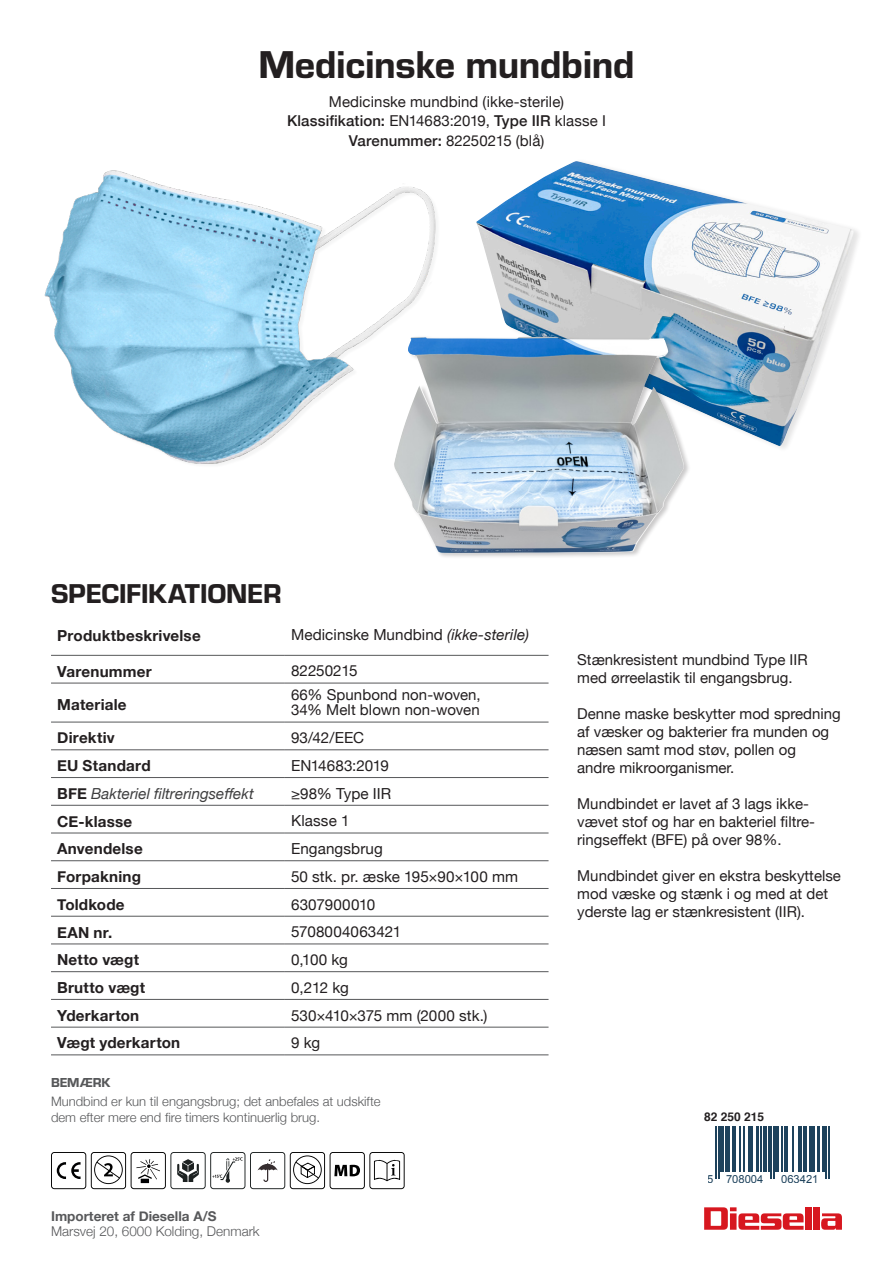
<style>
.page{position:relative;width:893px;height:1263px;background:#fff}
.page>*{position:absolute;margin:0;border:0;box-sizing:border-box;transform-origin:0 0}
.t1{font:40.2px "Eurostile Hea";letter-spacing:-.01em;color:#231f20}
.t2{font:28.2px "Eurostile Hea";letter-spacing:-.01em;color:#231f20}
.t3{font:15.15px "Helvetica Neue";letter-spacing:.005em;color:#231f20}
.t4{font:700 15.15px "Helvetica Neue";letter-spacing:.015em;color:#231f20}
.t5{font:italic 15.15px "Helvetica Neue";letter-spacing:.005em;color:#3e3e3f}
.Brød{font:15px/18px "Helvetica Neue";color:#231f20}
.t6{font:500 15px "Helvetica Neue";letter-spacing:.01em;color:#231f20}
.t7{font:300 13.5px/15px "Helvetica Neue";color:#57585a}
.t8{font:13.5px "Eurostile Hea";letter-spacing:-.005em;color:#57585a}
.t9{font:300 13.05px/15.6px "Helvetica Neue";color:#57585a}
.t10{font:700 12px "Helvetica";color:#231f20}
.t11{font:11.25px "Arial";color:#1e425c}
.s1{font-weight:400}
.s2{font-weight:500}
.s3{font-style:italic}
.s4{font-weight:700;font-style:normal;color:#231f20}
.s5{font-family:"Helvetica Neue LT Std"}
.s6{font-weight:700}
</style>
<div class="page">
<svg style="left:51px;top:1152px;width:354px;height:37px"></svg>
<svg style="left:715px;top:1126px;width:115px;height:53px"></svg>
<hr style="left:716px;top:1126px;width:1px;height:52px;background:#1e425c">
<hr style="left:718px;top:1126px;width:1px;height:52px;background:#1e425c">
<hr style="left:720px;top:1126px;width:4px;height:46px;background:#1e425c">
<hr style="left:725px;top:1126px;width:3px;height:46px;background:#1e425c">
<hr style="left:729px;top:1126px;width:1px;height:46px;background:#1e425c">
<hr style="left:732px;top:1126px;width:4px;height:46px;background:#1e425c">
<hr style="left:740px;top:1126px;width:1px;height:46px;background:#1e425c">
<hr style="left:743px;top:1126px;width:1px;height:46px;background:#1e425c">
<hr style="left:748px;top:1126px;width:2px;height:46px;background:#1e425c">
<hr style="left:752px;top:1126px;width:1px;height:46px;background:#1e425c">
<hr style="left:756px;top:1126px;width:3px;height:46px;background:#1e425c">
<hr style="left:760px;top:1126px;width:1px;height:46px;background:#1e425c">
<hr style="left:764px;top:1126px;width:3px;height:46px;background:#1e425c">
<hr style="left:768px;top:1126px;width:2px;height:46px;background:#1e425c">
<hr style="left:771px;top:1126px;width:1px;height:52px;background:#1e425c">
<hr style="left:773px;top:1126px;width:1px;height:52px;background:#1e425c">
<hr style="left:775px;top:1126px;width:4px;height:46px;background:#1e425c">
<hr style="left:781px;top:1126px;width:2px;height:46px;background:#1e425c">
<hr style="left:784px;top:1126px;width:1px;height:46px;background:#1e425c">
<hr style="left:786px;top:1126px;width:1px;height:46px;background:#1e425c">
<hr style="left:792px;top:1126px;width:1px;height:46px;background:#1e425c">
<hr style="left:798px;top:1126px;width:1px;height:46px;background:#1e425c">
<hr style="left:801px;top:1126px;width:1px;height:46px;background:#1e425c">
<hr style="left:803px;top:1126px;width:4px;height:46px;background:#1e425c">
<hr style="left:809px;top:1126px;width:3px;height:46px;background:#1e425c">
<hr style="left:813px;top:1126px;width:2px;height:46px;background:#1e425c">
<hr style="left:817px;top:1126px;width:3px;height:46px;background:#1e425c">
<hr style="left:822px;top:1126px;width:3px;height:46px;background:#1e425c">
<hr style="left:826px;top:1126px;width:1px;height:52px;background:#1e425c">
<hr style="left:828px;top:1126px;width:1px;height:52px;background:#1e425c">
<svg style="left:821px;top:1213px;width:21px;height:17px"></svg>
<svg style="left:704px;top:1207px;width:100px;height:23px"></svg>
<div style="left:805px;top:1207px;width:7px;height:23px;background:#d7171f"></div>
<div style="left:813px;top:1207px;width:7px;height:23px;background:#d7171f"></div>
<img style="left:488px;top:161px;width:366px;height:286px">
<div style="left:393px;top:335px;width:298px;height:224px;background:#231f20;opacity:.24"></div>
<img style="left:394px;top:337px;width:290px;height:216px">
<img style="left:44px;top:170px;width:444px;height:307px">
<hr style="left:51px;top:655px;width:234px;height:1px;background:#57585a">
<hr style="left:285px;top:655px;width:264px;height:1px;background:#57585a">
<hr style="left:51px;top:683px;width:234px;height:1px;background:#57585a">
<hr style="left:285px;top:683px;width:264px;height:1px;background:#57585a">
<hr style="left:51px;top:722px;width:234px;height:1px;background:#57585a">
<hr style="left:285px;top:722px;width:264px;height:1px;background:#57585a">
<hr style="left:51px;top:749px;width:234px;height:1px;background:#57585a">
<hr style="left:285px;top:749px;width:264px;height:1px;background:#57585a">
<hr style="left:51px;top:777px;width:234px;height:1px;background:#57585a">
<hr style="left:285px;top:777px;width:264px;height:1px;background:#57585a">
<hr style="left:51px;top:805px;width:234px;height:1px;background:#57585a">
<hr style="left:285px;top:805px;width:264px;height:1px;background:#57585a">
<hr style="left:51px;top:832px;width:234px;height:1px;background:#57585a">
<hr style="left:285px;top:832px;width:264px;height:1px;background:#57585a">
<hr style="left:51px;top:860px;width:234px;height:1px;background:#57585a">
<hr style="left:285px;top:860px;width:264px;height:1px;background:#57585a">
<hr style="left:51px;top:888px;width:234px;height:1px;background:#57585a">
<hr style="left:285px;top:888px;width:264px;height:1px;background:#57585a">
<hr style="left:51px;top:916px;width:234px;height:1px;background:#57585a">
<hr style="left:285px;top:916px;width:264px;height:1px;background:#57585a">
<hr style="left:51px;top:943px;width:234px;height:1px;background:#57585a">
<hr style="left:285px;top:943px;width:264px;height:1px;background:#57585a">
<hr style="left:51px;top:971px;width:234px;height:1px;background:#57585a">
<hr style="left:285px;top:971px;width:264px;height:1px;background:#57585a">
<hr style="left:51px;top:999px;width:234px;height:1px;background:#57585a">
<hr style="left:285px;top:999px;width:264px;height:1px;background:#57585a">
<hr style="left:51px;top:1027px;width:234px;height:1px;background:#57585a">
<hr style="left:285px;top:1027px;width:264px;height:1px;background:#57585a">
<hr style="left:51px;top:1054px;width:234px;height:1px;background:#57585a">
<hr style="left:285px;top:1054px;width:264px;height:1px;background:#57585a">
<p class="t1" style="left:258px;top:36px;width:378px">Medicinske mundbind</p>
<p class="Brød" style="left:329px;top:93px;width:237px">Medicinske mundbind (ikke-sterile)</p>
<p class="t6" style="left:287px;top:109px;width:320px">Klassifikation: <span class="s1">EN14683:2019,</span> Type IIR <span class="s1">klasse I</span></p>
<p class="Brød" style="left:349px;top:132px;width:197px"><span class="s2">Varenummer:</span> 82250215 (blå)</p>
<p class="t2" style="left:51px;top:574px;width:232px">SPECIFIKATIONER</p>
<p class="t4" style="left:57px;top:623px;width:145px">Produktbeskrivelse</p>
<p class="t3" style="left:291px;top:624px;width:240px">Medicinske Mundbind <span class="s3">(ikke-sterile)</span></p>
<p class="t4" style="left:57px;top:659px;width:96px">Varenummer</p>
<p class="t3" style="left:291px;top:660px;width:68px">82250215</p>
<p class="t4" style="left:57px;top:693px;width:71px">Materiale</p>
<p class="Brød" style="left:291px;top:687px;width:191px">66% Spunbond non-woven,</p>
<p class="Brød" style="left:291px;top:702px;width:190px">34% Melt blown non-woven</p>
<p class="t4" style="left:57px;top:726px;width:59px">Direktiv</p>
<p class="t3" style="left:291px;top:727px;width:75px">93/42/EEC</p>
<p class="t4" style="left:57px;top:754px;width:95px">EU Standard</p>
<p class="t3" style="left:291px;top:755px;width:99px">EN14683:2019</p>
<p class="t5" style="left:57px;top:782px;width:198px"><span class="s4">BFE</span> Bakteriel filtreringseffekt</p>
<p class="t3" style="left:291px;top:782px;width:102px">≥98% Type IIR</p>
<p class="t4" style="left:57px;top:809px;width:77px">CE-klasse</p>
<p class="t3" style="left:291px;top:810px;width:60px">Klasse 1</p>
<p class="t4" style="left:57px;top:837px;width:87px">Anvendelse</p>
<p class="t3" style="left:291px;top:838px;width:93px">Engangsbrug</p>
<p class="t4" style="left:57px;top:865px;width:85px">Forpakning</p>
<p class="t3" style="left:291px;top:865px;width:229px">50 stk. pr. æske 195<span class="s5">×</span>90<span class="s5">×</span>100 mm</p>
<p class="t4" style="left:57px;top:892px;width:69px">Toldkode</p>
<p class="t3" style="left:291px;top:893px;width:86px">6307900010</p>
<p class="t4" style="left:57px;top:920px;width:57px">EAN nr.</p>
<p class="t3" style="left:291px;top:921px;width:112px">5708004063421</p>
<p class="t4" style="left:57px;top:948px;width:83px">Netto vægt</p>
<p class="t3" style="left:291px;top:949px;width:58px">0,100 kg</p>
<p class="t4" style="left:57px;top:976px;width:89px">Brutto vægt</p>
<p class="t3" style="left:291px;top:976px;width:59px">0,212 kg</p>
<p class="t4" style="left:57px;top:1003px;width:84px">Yderkarton</p>
<p class="t3" style="left:291px;top:1004px;width:198px">530<span class="s5">×</span>410<span class="s5">×</span>375 mm (2000 stk.)</p>
<p class="t4" style="left:57px;top:1031px;width:125px">Vægt yderkarton</p>
<p class="t3" style="left:291px;top:1032px;width:31px">9 kg</p>
<p class="t8" style="left:51px;top:1073px;width:61px">BEMÆRK</p>
<p class="t9" style="left:51px;top:1093px;width:331px">Mundbind er kun til engangsbrug; det anbefales at udskifte dem efter mere end fire timers kontinuerlig brug.</p>
<p class="t7" style="left:51px;top:1207px;width:210px"><span class="s6">Importeret af Diesella A/S<br></span>Marsvej 20, 6000 Kolding, Denmark</p>
<p class="Brød" style="left:577px;top:651px;width:232px">Stænkresistent mundbind Type IIR</p>
<p class="Brød" style="left:577px;top:669px;width:217px">med ørreelastik til engangsbrug.</p>
<p class="Brød" style="left:577px;top:705px;width:265px">Denne maske beskytter mod spredning af væsker og bakterier fra munden og næsen samt mod støv, pollen og</p>
<p class="Brød" style="left:577px;top:759px;width:159px">andre mikroorganismer.</p>
<p class="Brød" style="left:577px;top:795px;width:233px">Mundbindet er lavet af 3 lags ikke-</p>
<p class="Brød" style="left:577px;top:813px;width:239px">vævet stof og har en bakteriel filtre&shy;ringseffekt (BFE) på over 98%.</p>
<p class="Brød" style="left:577px;top:867px;width:265px">Mundbindet giver en ekstra beskyttelse mod væske og stænk i og med at det yderste lag er stænkresistent (IIR).</p>
<p class="t10" style="left:704px;top:1107px;width:61px">82 250 215</p>
<p class="t11" style="left:708px;top:1171px;width:57px">5 708004</p>
<p class="t11" style="left:781px;top:1171px;width:39px">063421</p>
</div>
